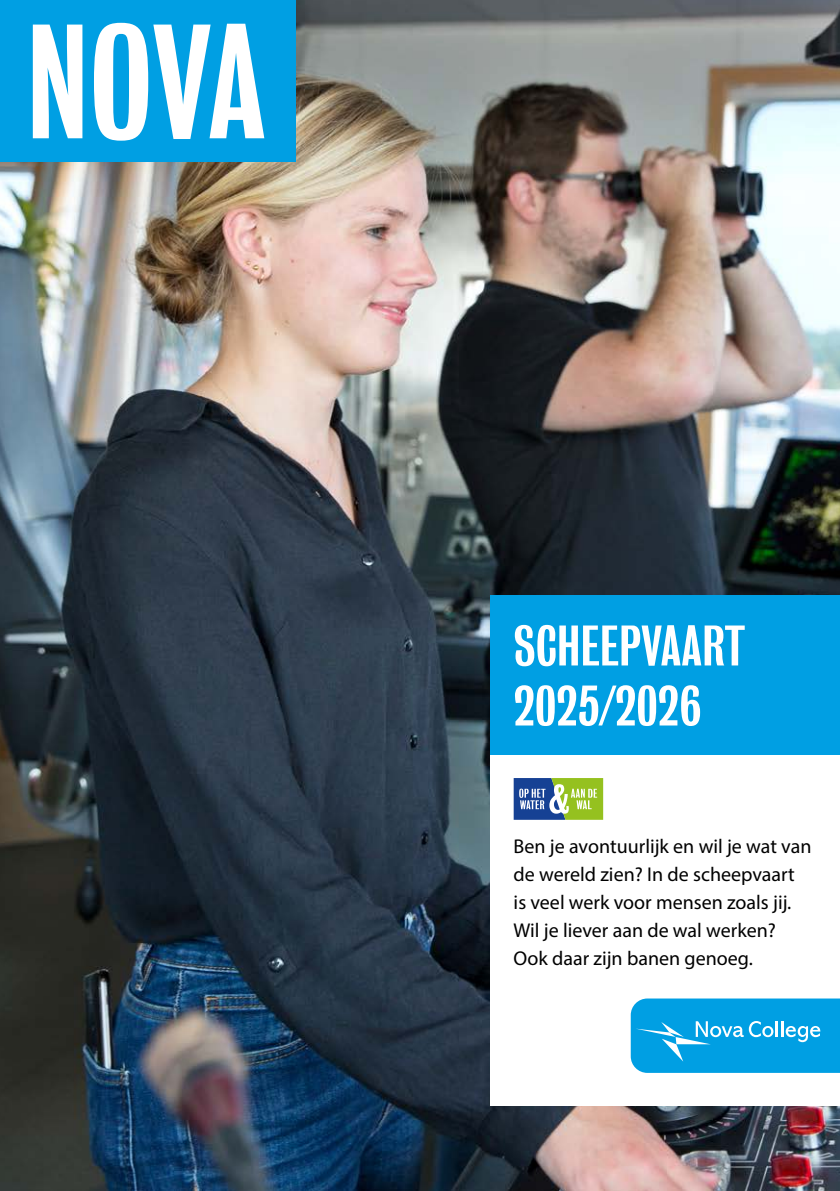
<style>
.page{position:relative;width:840px;height:1191px;background:#fff}
.page>*{position:absolute;margin:0;border:0;box-sizing:border-box;transform-origin:0 0}
.t1{font:148px "Bureau Grot Compressed";color:#fff;scale:1.2 1}
.t2{font:52px/60px "Bureau Grot Compressed";color:#fff;scale:1.2 1}
.t3{font:20px/28px "Myriad Pro";color:#000}
</style>
<div class="page">
<img style="left:0;top:0;width:839px;height:1191px">
<div style="left:0;top:0;width:295px;height:162px;background:#009fe3"></div>
<div style="left:490px;top:595px;width:349px;height:160px;background:#009fe3"></div>
<div style="left:490px;top:755px;width:349px;height:351px;background:#fff"></div>
<svg style="left:630px;top:998px;width:209px;height:74px;background:#15a7e5"></svg>
<svg style="left:513px;top:778px;width:89px;height:42px;background:#789a7c"></svg>
<h1 class="t1" style="left:26px;top:0;width:202px">NOVA</h1>
<h2 class="t2" style="left:513px;top:616px;width:194px">SCHEEPVAART<br>2025/2026</h2>
<p class="t3" style="left:513px;top:832px;width:299px">Ben je avontuurlijk en wil je wat van de wereld zien? In de scheepvaart is veel werk voor mensen zoals jij.<br>Wil je liever aan de wal werken?<br>Ook daar zijn banen genoeg.</p>
</div>
